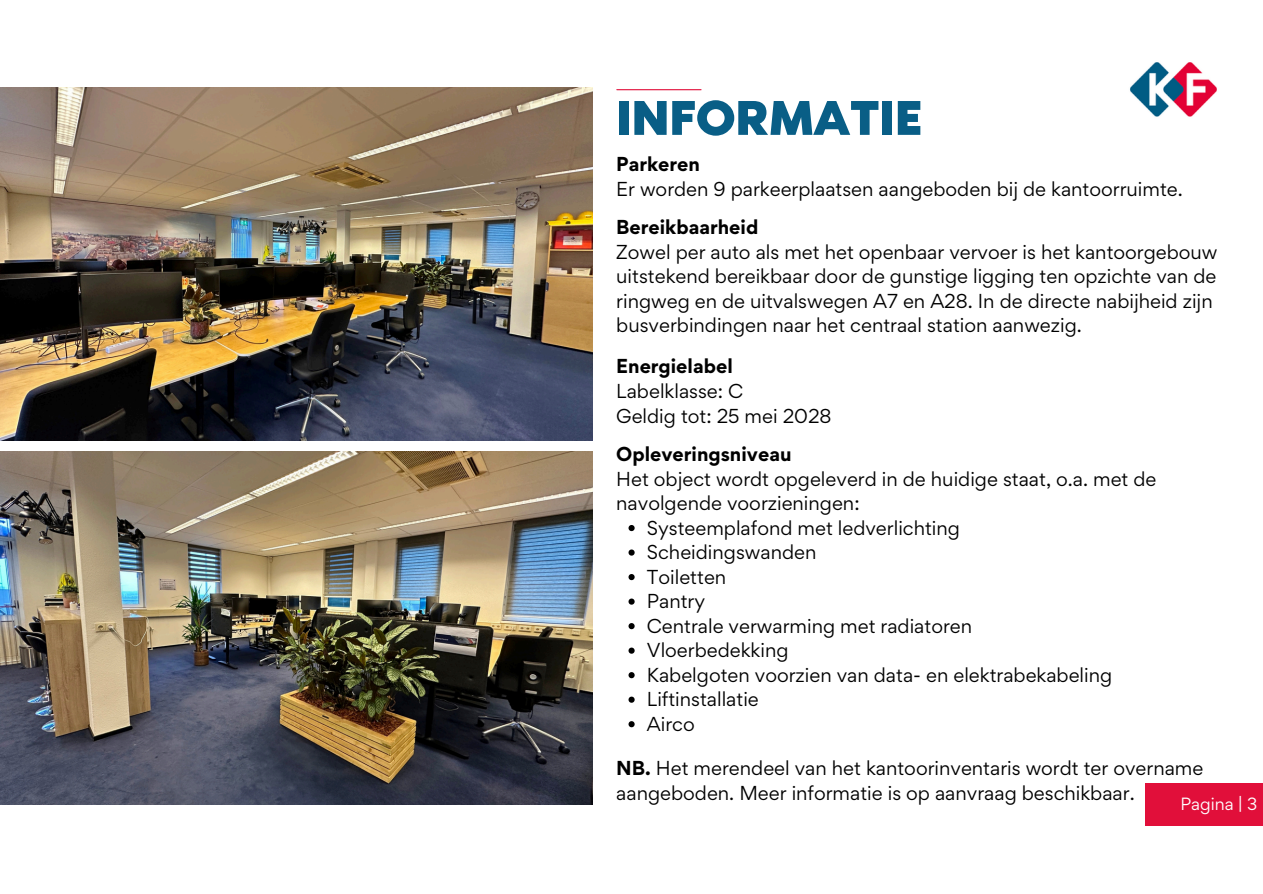
<style>
.page{position:relative;width:1263px;height:894px;background:#fff}
.page>*{position:absolute;margin:0;border:0;box-sizing:border-box;transform-origin:0 0}
.t1{font:61.35px "RTL Media Pro Medium";color:#095e86}
.t2{font:18px/24.5px "Gordita";color:#000}
.t3{font:15.75px "Gordita";color:#fff}
.s1{font-weight:700}
</style>
<div class="page">
<hr style="left:617px;top:89px;width:84px;height:1px;background:#e10f3a">
<img style="left:1130px;top:62px;width:87px;height:55px">
<div style="left:1146px;top:782px;width:117px;height:43px;background:#e10f3a"></div>
<img style="left:0;top:87px;width:593px;height:353px">
<img style="left:0;top:451px;width:593px;height:353px">
<svg style="left:628px;top:525px;width:7px;height:6px"></svg>
<svg style="left:628px;top:549px;width:7px;height:6px"></svg>
<svg style="left:628px;top:574px;width:7px;height:6px"></svg>
<svg style="left:628px;top:598px;width:7px;height:6px"></svg>
<svg style="left:628px;top:623px;width:7px;height:6px"></svg>
<svg style="left:628px;top:647px;width:7px;height:6px"></svg>
<svg style="left:628px;top:672px;width:7px;height:6px"></svg>
<svg style="left:628px;top:696px;width:7px;height:6px"></svg>
<svg style="left:628px;top:721px;width:7px;height:6px"></svg>
<p class="t1" style="left:616px;top:91px;width:308px">INFORMATIE</p>
<h2 class="t2" style="left:616px;top:152px;width:568px"><span class="s1">Parkeren<br></span>Er worden 9 parkeerplaatsen aangeboden bij de kantoorruimte.</h2>
<h2 class="t2" style="left:616px;top:215px;width:603px"><span class="s1">Bereikbaarheid<br></span>Zowel per auto als met het openbaar vervoer is het kantoorgebouw uitstekend bereikbaar door de gunstige ligging ten opzichte van de ringweg en de uitvalswegen A7 en A28. In de directe nabijheid zijn busverbindingen naar het centraal station aanwezig.</h2>
<h2 class="t2" style="left:616px;top:354px;width:217px"><span class="s1">Energielabel<br></span>Labelklasse: C<br>Geldig tot: 25 mei 2028</h2>
<p class="t2" style="left:616px;top:441px;width:542px"><span class="s1">Opleveringsniveau<br></span>Het object wordt opgeleverd in de huidige staat, o.a. met de navolgende voorzieningen:</p>
<p class="t2" style="left:647px;top:515px;width:315px">Systeemplafond met ledverlichting</p>
<p class="t2" style="left:647px;top:539px;width:171px">Scheidingswanden</p>
<p class="t2" style="left:647px;top:564px;width:81px">Toiletten</p>
<p class="t2" style="left:647px;top:588px;width:60px">Pantry</p>
<p class="t2" style="left:647px;top:613px;width:327px">Centrale verwarming met radiatoren</p>
<p class="t2" style="left:647px;top:637px;width:143px">Vloerbedekking</p>
<p class="t2" style="left:647px;top:662px;width:467px">Kabelgoten voorzien van data- en elektrabekabeling</p>
<p class="t2" style="left:647px;top:686px;width:114px">Liftinstallatie</p>
<h2 class="t2" style="left:647px;top:711px;width:49px">Airco</h2>
<p class="t2" style="left:616px;top:755px;width:589px"><span class="s1">NB.</span> Het merendeel van het kantoorinventaris wordt ter overname aangeboden. Meer informatie is op aanvraag beschikbaar.</p>
<h2 class="t3" style="left:1180px;top:793px;width:78px">Pagina | 3</h2>
</div>
